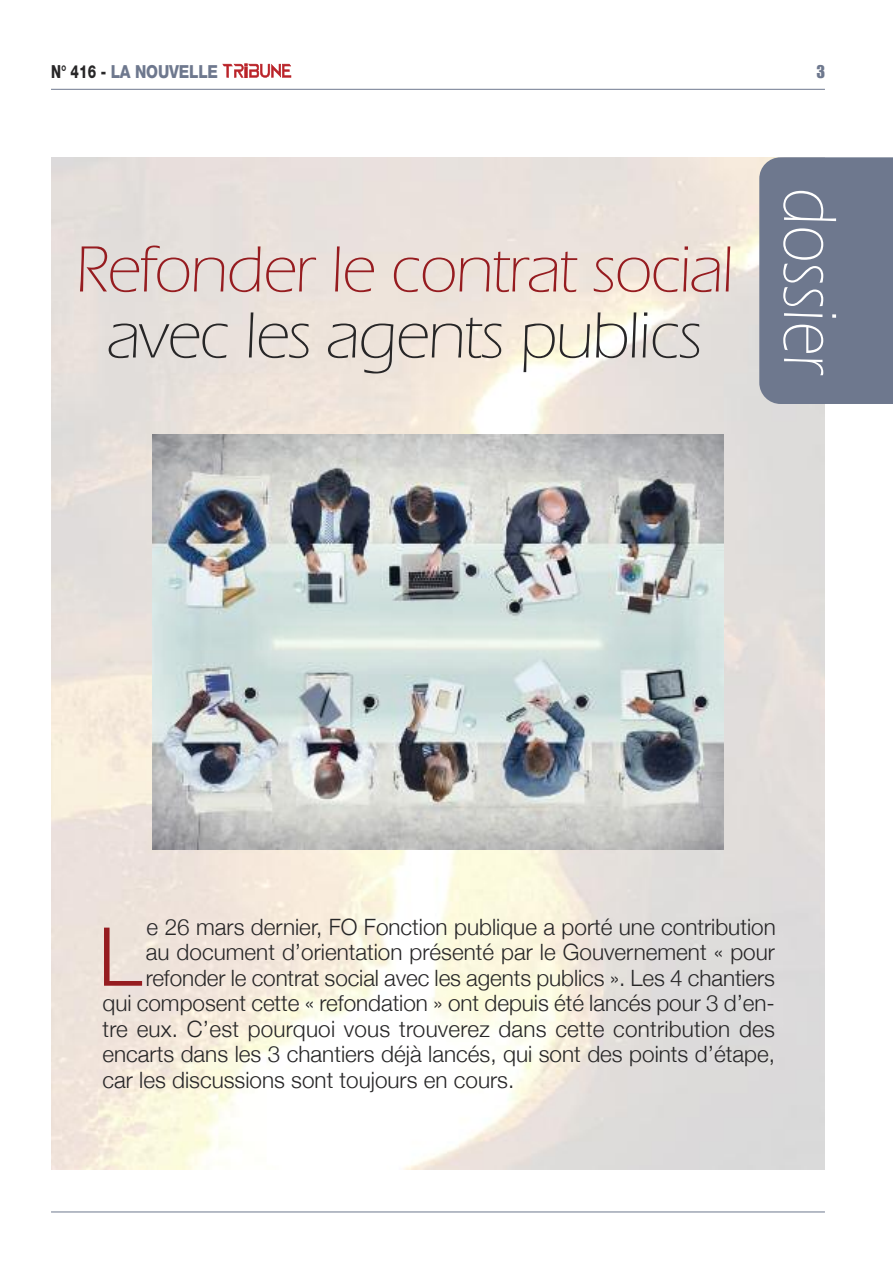
<style>
.page{position:relative;width:893px;height:1263px;background:#fff}
.page>*{position:absolute;margin:0;border:0;box-sizing:border-box;transform-origin:0 0}
.t1{font:300 81.3px "Helvetica Neue";color:#961c20}
.t2{font:300 78px "Itc Eras";color:#fff;scale:.85 1}
.t3{font:300 67.5px "Itc Eras";letter-spacing:-.025em;color:#961c20}
.t4{font:300 67.5px "Itc Eras";letter-spacing:-.025em;color:#272627}
.t5{font:300 22.5px "Helvetica Neue";color:#272627}
.t6{font:800 18px "Helvetica Neue";letter-spacing:-.01em;color:#6e788e;scale:.85 1}
.t7{font:18px "Impact";color:#6e788e}
.s1{color:#272627}
</style>
<div class="page">
<svg style="left:222px;top:64px;width:69px;height:14px"></svg>
<hr style="left:51px;top:89px;width:774px;height:1px;background:#6e788e">
<hr style="left:51px;top:1211px;width:774px;height:1px;background:#6e788e">
<div style="left:759px;top:157px;width:134px;height:247px;background:#6e788e"></div>
<img style="left:152px;top:434px;width:571px;height:415px">
<p class="t6" style="left:51px;top:65px;width:198px"><span class="s1">N° 416 -</span> LA NOUVELLE</p>
<p class="t7" style="left:816px;top:65px;width:10px">3</p>
<h3 class="t3" style="left:75px;top:246px;width:660px">Refonder le contrat social</h3>
<h3 class="t4" style="left:106px;top:312px;width:597px">avec les agents publics</h3>
<h2 class="t2" style="left:836px;top:187px;width:223px;rotate:90deg">dossier</h2>
<h1 class="t1" style="left:98px;top:907px;width:45px">L</h1>
<p class="t5" style="left:147px;top:913px;width:631px">e 26 mars dernier, FO Fonction publique a porté une contribution</p>
<p class="t5" style="left:146px;top:938px;width:631px">au document d’orientation présenté par le Gouvernement « pour</p>
<p class="t5" style="left:146px;top:964px;width:631px">refonder le contrat social avec les agents publics ». Les 4 chantiers</p>
<p class="t5" style="left:103px;top:989px;width:674px">qui composent cette « refondation » ont depuis été lancés pour 3 d’en-</p>
<p class="t5" style="left:103px;top:1015px;width:674px">tre eux. C’est pourquoi vous trouverez dans cette contribution des</p>
<p class="t5" style="left:102px;top:1040px;width:674px">encarts dans les 3 chantiers déjà lancés, qui sont des points d’étape,</p>
<p class="t5" style="left:103px;top:1066px;width:413px">car les discussions sont toujours en cours.</p>
</div>
